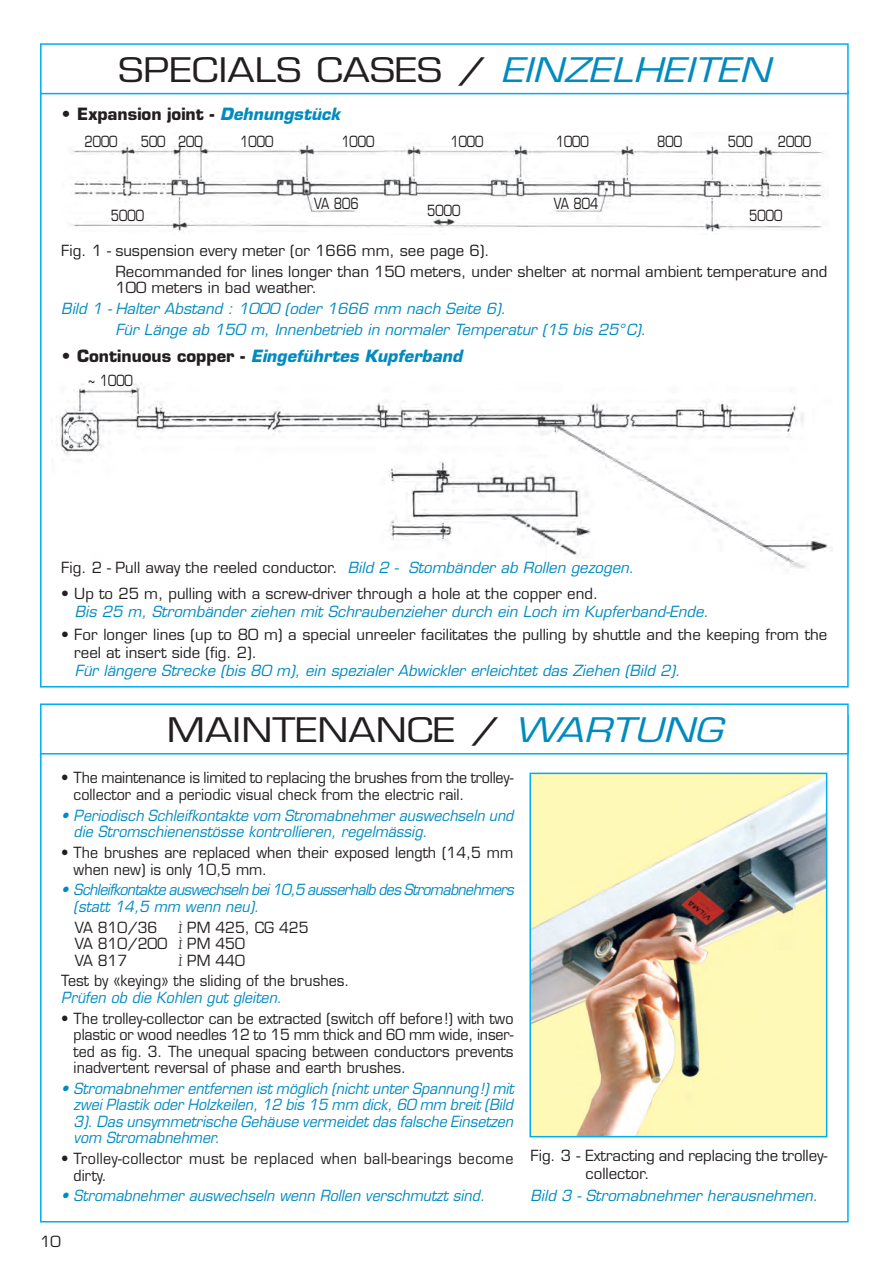
<style>
.page{position:relative;width:893px;height:1267px;background:#fff}
.page>*{position:absolute;margin:0;border:0;box-sizing:border-box;transform-origin:0 0}
.t1{font:33px "Eurostile";color:#231f20;scale:1.2 1}
.t2{font:italic 700 16.5px "Eurostile";color:#008bc0}
.t3{font:700 16.5px "Eurostile";color:#231f20}
.t4{font:15px/16.5px "Eurostile";color:#231f20;scale:.95 1}
.t5{font:15px/18px "Eurostile";color:#231f20}
.t6{font:italic 15px/16.5px "Eurostile";color:#008bc0;scale:.95 1}
.t7{font:italic 15px/20.7px "Eurostile";color:#008bc0}
.t8{font:italic 15px/16.5px "Eurostile";letter-spacing:-.04em;color:#008bc0;scale:.95 1}
.t9{font:15px "Eurostile";color:#231f20;scale:.8 1}
.t10{font:15px/16.5px "Eurostile";letter-spacing:.025em;color:#231f20;scale:.95 1}
.s1{font-style:italic;color:#008bc0}
.s2{font-style:normal;color:#231f20}
.s3{font-family:"Zapf Chancery IT Cby BT";font-weight:300}
</style>
<div class="page">
<div style="left:40px;top:43px;width:808px;height:51px;border:2px solid #00aeef"></div>
<img style="left:70px;top:143px;width:754px;height:89px">
<img style="left:56px;top:383px;width:776px;height:186px">
<img style="left:379px;top:454px;width:217px;height:105px">
<div style="left:40px;top:703px;width:808px;height:51px;border:2px solid #00aeef"></div>
<img style="left:532px;top:775px;width:292px;height:359px">
<div style="left:529px;top:772px;width:298px;height:365px;border:2px solid #00aeef"></div>
<h1 class="t1" style="left:119px;top:50px;width:544px">SPECIALS CASES / <span class="s1">EINZELHEITEN</span></h1>
<p class="t3" style="left:61px;top:104px;width:280px">• Expansion joint - <span class="s1">Dehnungstück</span></p>
<p class="t9" style="left:84px;top:132px;width:43px">2000</p>
<p class="t9" style="left:141px;top:132px;width:79px">500 200</p>
<p class="t9" style="left:240px;top:132px;width:43px">1000</p>
<p class="t9" style="left:341px;top:132px;width:43px">1000</p>
<p class="t9" style="left:450px;top:132px;width:43px">1000</p>
<p class="t9" style="left:555px;top:132px;width:43px">1000</p>
<p class="t9" style="left:657px;top:132px;width:33px">800</p>
<p class="t9" style="left:727px;top:132px;width:33px">500</p>
<p class="t9" style="left:777px;top:132px;width:43px">2000</p>
<p class="t9" style="left:111px;top:207px;width:43px">5000</p>
<p class="t9" style="left:314px;top:195px;width:57px">VA 806</p>
<p class="t9" style="left:553px;top:195px;width:57px">VA 804</p>
<p class="t9" style="left:427px;top:201px;width:43px">5000</p>
<p class="t9" style="left:749px;top:207px;width:43px">5000</p>
<p class="t5" style="left:115px;top:240px;width:713px;line-height:20.7px;text-indent:-54px">Fig. 1 - suspension every meter (or 1666 mm, see page 6).<br>Recommanded for lines longer than 150 meters, under shelter at normal ambient temperature and</p>
<p class="t5" style="left:115px;top:279px;width:203px">100 meters in bad weather.</p>
<p class="t7" style="left:115px;top:298px;width:532px;text-indent:-54px">Bild 1 - Halter Abstand : 1000 (oder 1666 mm nach Seite 6).<br>Für Länge ab 150 m, Innenbetrieb in normaler Temperatur (15 bis 25° C).</p>
<p class="t2" style="left:61px;top:345px;width:402px"><span class="s2">• Continuous copper -</span> Eingeführtes Kupferband</p>
<p class="t9" style="left:88px;top:371px;width:57px">~ 1000</p>
<p class="t5" style="left:61px;top:558px;width:574px">Fig. 2 - Pull away the reeled conductor. <span class="s1">Bild 2 - Stombänder ab Rollen gezogen.</span></p>
<p class="t5" style="left:61px;top:585px;width:538px">• Up to 25 m, pulling with a screw-driver through a hole at the copper end.</p>
<p class="t7" style="left:75px;top:601px;width:635px">Bis 25 m, Strombänder ziehen mit Schraubenzieher durch ein Loch im Kupferband-Ende.</p>
<p class="t5" style="left:74px;top:625px;width:754px;text-indent:-13px">• For longer lines (up to 80 m) a special unreeler facilitates the pulling by shuttle and the keeping from the reel at insert side (fig. 2).</p>
<p class="t7" style="left:75px;top:660px;width:606px">Für längere Strecke (bis 80 m), ein spezialer Abwickler erleichtet das Ziehen (Bild 2).</p>
<h1 class="t1" style="left:167px;top:710px;width:463px">MAINTENANCE / <span class="s1">WARTUNG</span></h1>
<p class="t4" style="left:74px;top:769px;width:464px;text-indent:-12px">• The maintenance is limited to replacing the brushes from the trolley&shy;collector and a periodic visual check from the electric rail.</p>
<p class="t6" style="left:74px;top:807px;width:464px;text-indent:-12px">• Periodisch Schleifkontakte vom Stromabnehmer auswechseln und die Stromschienenstösse kontrollieren, regelmässig.</p>
<p class="t4" style="left:74px;top:844px;width:464px;text-indent:-12px">• The brushes are replaced when their exposed length (14,5 mm when new) is only 10,5 mm.</p>
<p class="t8" style="left:74px;top:881px;width:464px;text-indent:-12px">• Schleifkontakte auswechseln bei 10,5 ausserhalb des Stromabnehmers (statt 14,5 mm wenn neu).</p>
<p class="t4" style="left:75px;top:918px;width:88px">VA 810/36</p>
<p class="t4" style="left:75px;top:918px;width:247px;text-indent:104px"><span class="s3">Ì</span> PM 425, CG 425<br>VA 810/200 <span class="s3">Ì</span> PM 450<br>VA 817</p>
<p class="t4" style="left:61px;top:949px;width:304px;line-height:20.7px;text-indent:117px"><span class="s3">Ì</span> PM 440<br>Test by «keying» the sliding of the brushes.</p>
<p class="t6" style="left:61px;top:989px;width:233px">Prüfen ob die Kohlen gut gleiten.</p>
<p class="t4" style="left:74px;top:1009px;width:464px;text-align:justify;text-indent:-12px">• The trolley-collector can be extracted (switch off before !) with two plastic or wood needles 12 to 15 mm thick and 60 mm wide, inser&shy;ted as fig. 3. The unequal spacing between conductors prevents inadvertent reversal of phase and earth brushes.</p>
<p class="t6" style="left:74px;top:1080px;width:464px;text-align:justify;text-indent:-12px">• Stromabnehmer entfernen ist möglich (nicht unter Spannung !) mit zwei Plastik oder Holzkeilen, 12 bis 15 mm dick, 60 mm breit (Bild 3). Das unsymmetrische Gehäuse vermeidet das falsche Einsetzen vom Stromabnehmer.</p>
<p class="t10" style="left:74px;top:1150px;width:464px;text-indent:-12px">• Trolley-collector must be replaced when ball-bearings become dirty.</p>
<p class="t6" style="left:61px;top:1187px;width:447px">• Stromabnehmer auswechseln wenn Rollen verschmutzt sind.</p>
<p class="t5" style="left:585px;top:1146px;width:243px;text-indent:-55px">Fig. 3 - Extracting and replacing the trolley&shy;collector.</p>
<p class="t7" style="left:530px;top:1185px;width:289px">Bild 3 - Stromabnehmer herausnehmen.</p>
<p class="t5" style="left:40px;top:1232px;width:22px">10</p>
</div>
